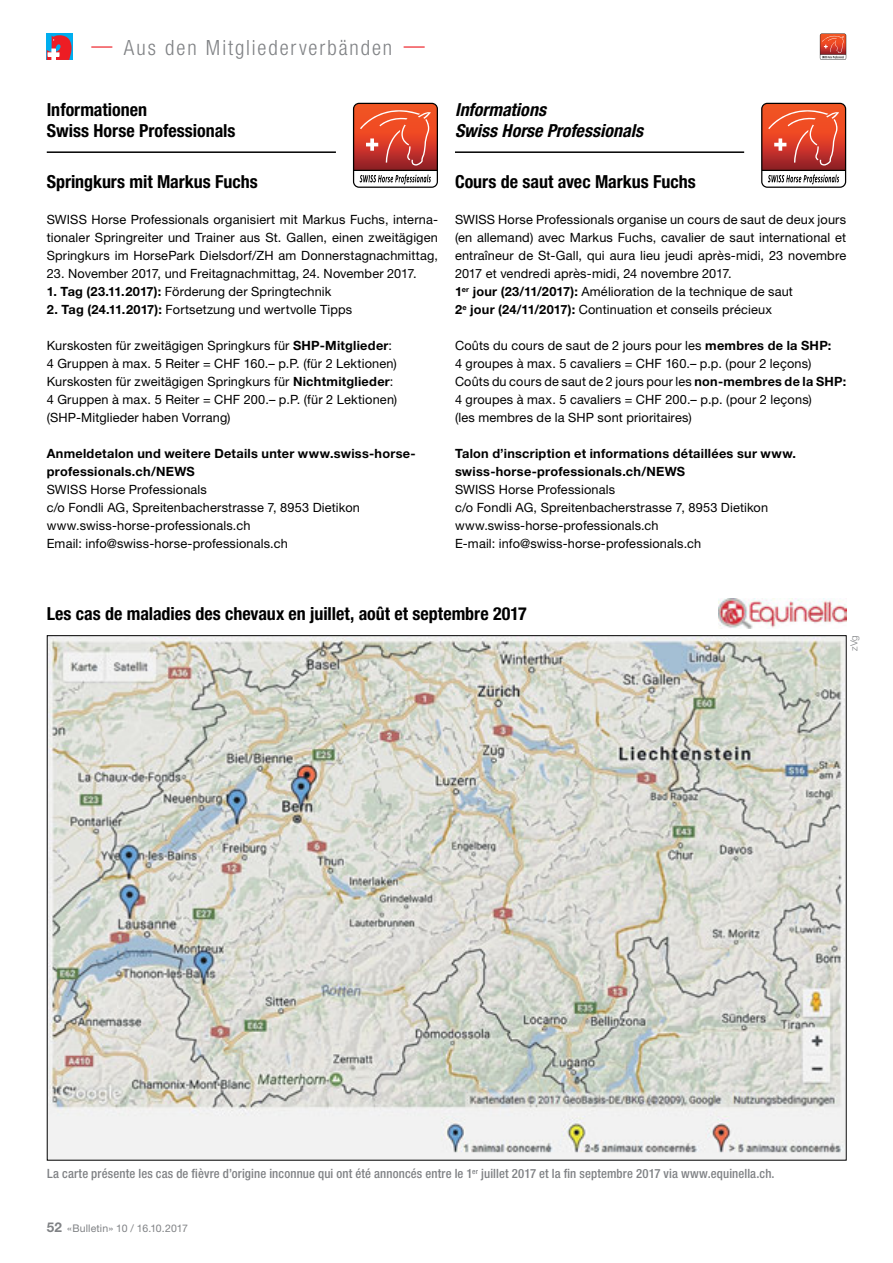
<style>
.page{position:relative;width:893px;height:1263px;background:#fff}
.page>*{position:absolute;margin:0;border:0;box-sizing:border-box;transform-origin:0 0}
.t1{font:300 condensed 21px "Helvetica Neue LT Std";letter-spacing:.09em;color:#808285}
.t2{font:700 condensed 18px/21px "Helvetica Neue LT Std";color:#000}
.t3{font:italic 700 condensed 18px/21px "Helvetica Neue LT Std";color:#000}
.t4{font:12.75px/18px "Helvetica Neue LT Std";letter-spacing:.01em;color:#000}
.t5{font:700 12.75px/18px "Helvetica Neue LT Std";letter-spacing:.02em;color:#000}
.t6{font:500 condensed 12.75px "Helvetica Neue LT Std";letter-spacing:.01em;color:#808285}
.t7{font:10.5px "Helvetica Neue LT Std";letter-spacing:.01em;color:#808285}
.t8{font:300 9.75px "Helvetica Neue LT Std";color:#808285}
.s1{color:#ed1d24}
.s2{font-weight:700}
.s3{font-weight:700;font-size:13.5px}
</style>
<div class="page">
<div style="left:47px;top:34px;width:26px;height:26px;background:#00aeef"></div>
<svg style="left:47px;top:35px;width:25px;height:25px"></svg>
<svg style="left:820px;top:34px;width:26px;height:26px"></svg>
<svg style="left:353px;top:103px;width:85px;height:85px;background:#c9614f"></svg>
<svg style="left:761px;top:103px;width:85px;height:85px;background:#c9614f"></svg>
<hr style="left:47px;top:151px;width:289px;height:2px;background:#000">
<hr style="left:455px;top:151px;width:289px;height:2px;background:#000">
<img style="left:719px;top:598px;width:127px;height:30px">
<img style="left:49px;top:637px;width:795px;height:521px">
<h1 class="t1" style="left:91px;top:35px;width:335px"><span class="s1">—</span> Aus den Mitgliederverbänden <span class="s1">—</span></h1>
<h2 class="t2" style="left:47px;top:99px;width:190px">Informationen<br>Swiss Horse Professionals</h2>
<h2 class="t2" style="left:47px;top:171px;width:212px">Springkurs mit Markus Fuchs</h2>
<p class="t4" style="left:47px;top:210px;width:393px;text-align:justify">SWISS Horse Professionals organisiert mit Markus Fuchs, interna&shy;tionaler Springreiter und Trainer aus St. Gallen, einen zweitägigen Springkurs im HorsePark Dielsdorf/ZH am Donnerstagnachmittag,</p>
<p class="t4" style="left:47px;top:264px;width:371px">23. November 2017, und Freitagnachmittag, 24. November 2017.</p>
<p class="t4" style="left:47px;top:282px;width:286px"><span class="s2">1. Tag (23.11.2017):</span> Förderung der Springtechnik</p>
<p class="t4" style="left:47px;top:300px;width:307px"><span class="s2">2. Tag (24.11.2017):</span> Fortsetzung und wertvolle Tipps</p>
<p class="t4" style="left:47px;top:336px;width:352px">Kurskosten für zweitägigen Springkurs für <span class="s2">SHP-Mitglieder</span>:<br>4 Gruppen à max. 5 Reiter = CHF 160.– p.P. (für 2 Lektionen)<br>Kurskosten für zweitägigen Springkurs für <span class="s2">Nichtmitglieder</span>:<br>4 Gruppen à max. 5 Reiter = CHF 200.– p.P. (für 2 Lektionen) (SHP-Mitglieder haben Vorrang)</p>
<p class="t5" style="left:47px;top:444px;width:370px">Anmeldetalon und weitere Details unter www.swiss-horse&shy;professionals.ch/NEWS</p>
<p class="t4" style="left:47px;top:480px;width:315px">SWISS Horse Professionals<br>c/o Fondli AG, Spreitenbacherstrasse 7, 8953 Dietikon www.swiss-horse-professionals.ch<br>Email: info@swiss-horse-professionals.ch</p>
<h2 class="t3" style="left:455px;top:99px;width:190px">Informations<br>Swiss Horse Professionals</h2>
<h2 class="t2" style="left:455px;top:171px;width:242px">Cours de saut avec Markus Fuchs</h2>
<p class="t4" style="left:455px;top:210px;width:393px">SWISS Horse Professionals organise un cours de saut de deux jours (en allemand) avec Markus Fuchs, cavalier de saut international et entraîneur de St-Gall, qui aura lieu jeudi après-midi, 23 novembre 2017 et vendredi après-midi, 24 novembre 2017.<br><span class="s2">1</span><sup>er</sup> <span class="s2">jour (23/11/2017):</span> Amélioration de la technique de saut<br><span class="s2">2</span><sup>e</sup> <span class="s2">jour (24/11/2017):</span> Continuation et conseils précieux</p>
<p class="t4" style="left:455px;top:336px;width:393px">Coûts du cours de saut de 2 jours pour les <span class="s2">membres de la SHP:<br></span>4 groupes à max. 5 cavaliers = CHF 160.– p.p. (pour 2 leçons)<br>Coûts du cours de saut de 2 jours pour les <span class="s2">non-membres de la SHP:<br></span>4 groupes à max. 5 cavaliers = CHF 200.– p.p. (pour 2 leçons)<br>(les membres de la SHP sont prioritaires)</p>
<p class="t5" style="left:455px;top:444px;width:343px">Talon d’inscription et informations détaillées sur www. swiss-horse-professionals.ch/NEWS</p>
<p class="t4" style="left:455px;top:480px;width:315px">SWISS Horse Professionals<br>c/o Fondli AG, Spreitenbacherstrasse 7, 8953 Dietikon www.swiss-horse-professionals.ch<br>E-mail: info@swiss-horse-professionals.ch</p>
<h2 class="t2" style="left:47px;top:603px;width:482px">Les cas de maladies des chevaux en juillet, août et septembre 2017</h2>
<p class="t8" style="left:848px;top:651px;width:17px;rotate:-90deg">zVg</p>
<p class="t6" style="left:47px;top:1166px;width:729px">La carte présente les cas de fièvre d’origine inconnue qui ont été annoncés entre le 1<sup>er</sup> juillet 2017 et la fin septembre 2017 via www.equinella.ch.</p>
<p class="t7" style="left:47px;top:1222px;width:143px"><span class="s3">52</span> «Bulletin» 10 / 16.10.2017</p>
</div>
